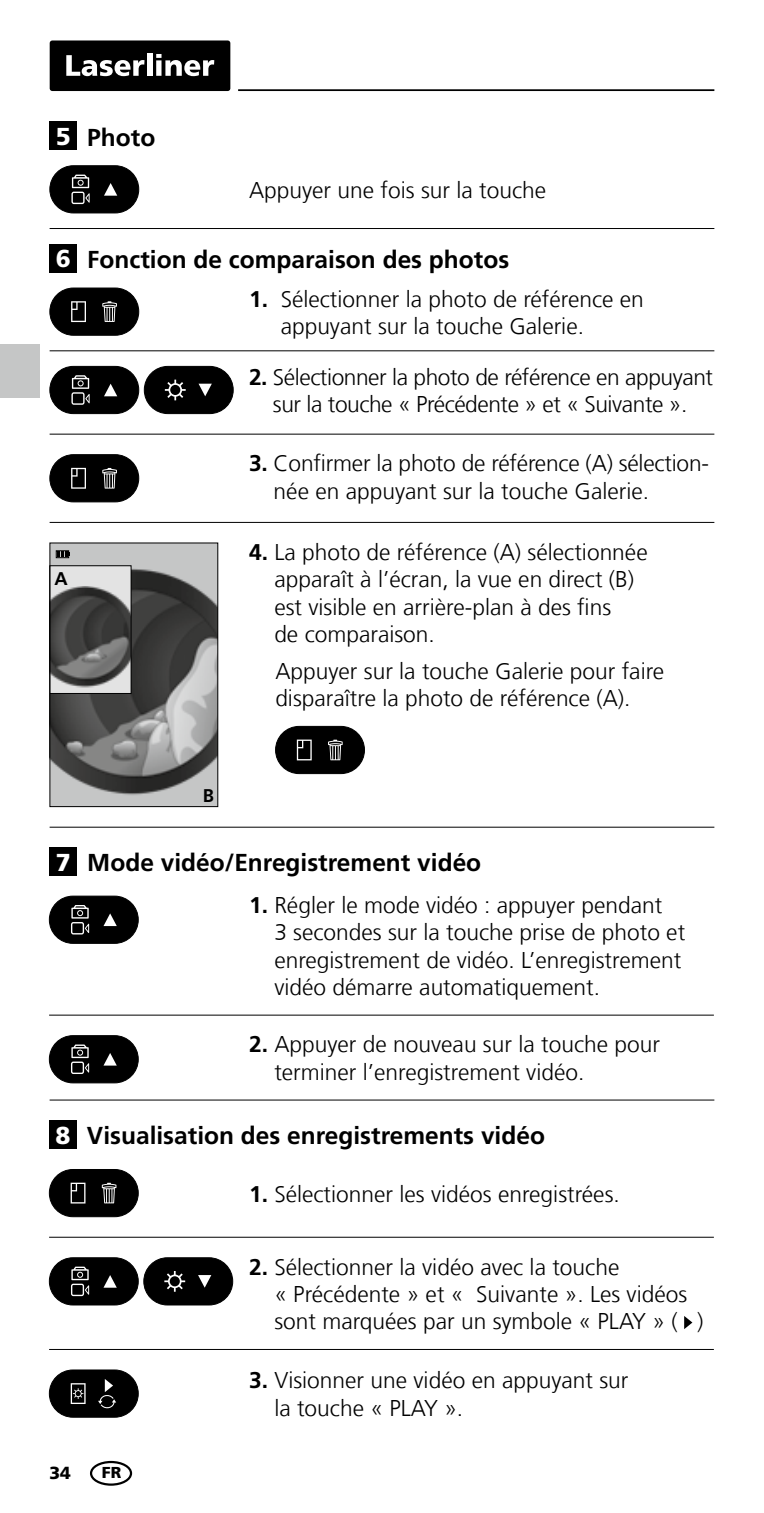
<style>
.page{position:relative;width:764px;height:1513px;background:#fff}
.page>*{position:absolute;margin:0;border:0;box-sizing:border-box;transform-origin:0 0}
.t1{font:700 24.5px "Frutiger LT Com";color:#000}
.t2{font:900 24.5px "Frutiger LT Com";color:#fff}
.t3{font:300 22.75px/27.3px "Frutiger LT Com";color:#000}
.t4{font:300 22.75px/27.3px "Frutiger LT Com";letter-spacing:-.02em;color:#000;text-align:center}
.t5{font:700 18.55px "Frutiger LT Com";color:#000}
.t6{font:900 17.5px "Frutiger LT Com";color:#000}
.t7{font:900 15.75px "Frutiger LT Com";color:#000}
.s1{font-weight:900;color:#fff}
.s2{font-weight:700}
</style>
<div class="page">
<hr style="left:238px;top:89px;width:476px;height:2px;background:#000">
<div style="left:50px;top:40px;width:180px;height:51px;background:#000;border-radius:3px"></div>
<svg style="left:66px;top:55px;width:79px;height:21px"></svg>
<div style="left:147px;top:54px;width:5px;height:22px;background:#fff"></div>
<svg style="left:156px;top:54px;width:58px;height:22px"></svg>
<div style="left:50px;top:122px;width:27px;height:28px;background:#000"></div>
<hr style="left:50px;top:228px;width:664px;height:1px;background:#000">
<hr style="left:50px;top:827px;width:664px;height:1px;background:#000">
<div style="left:50px;top:847px;width:27px;height:29px;background:#000"></div>
<div style="left:50px;top:166px;width:89px;height:47px;background:#000;border-radius:24px"></div>
<div style="left:50px;top:165px;width:89px;height:48px;border:1px solid #000;border-radius:24px"></div>
<svg style="left:104px;top:183px;width:13px;height:13px"></svg>
<svg style="left:71px;top:175px;width:19px;height:29px"></svg>
<div style="left:49px;top:896px;width:89px;height:47px;background:#000;border-radius:24px"></div>
<div style="left:49px;top:896px;width:89px;height:48px;border:1px solid #000;border-radius:24px"></div>
<svg style="left:103px;top:913px;width:14px;height:13px"></svg>
<svg style="left:71px;top:905px;width:18px;height:29px"></svg>
<div style="left:49px;top:1036px;width:89px;height:47px;background:#000;border-radius:24px"></div>
<div style="left:49px;top:1035px;width:89px;height:48px;border:1px solid #000;border-radius:24px"></div>
<svg style="left:103px;top:1053px;width:14px;height:13px"></svg>
<svg style="left:71px;top:1045px;width:18px;height:29px"></svg>
<hr style="left:50px;top:350px;width:664px;height:1px;background:#000">
<hr style="left:50px;top:434px;width:664px;height:1px;background:#000">
<hr style="left:50px;top:522px;width:664px;height:1px;background:#000">
<div style="left:50px;top:244px;width:27px;height:28px;background:#000"></div>
<div style="left:50px;top:288px;width:89px;height:47px;background:#000;border-radius:24px"></div>
<div style="left:50px;top:288px;width:89px;height:48px;border:1px solid #000;border-radius:24px"></div>
<svg style="left:102px;top:301px;width:15px;height:21px"></svg>
<svg style="left:71px;top:301px;width:15px;height:21px"></svg>
<div style="left:50px;top:455px;width:89px;height:47px;background:#000;border-radius:24px"></div>
<div style="left:50px;top:454px;width:89px;height:48px;border:1px solid #000;border-radius:24px"></div>
<svg style="left:102px;top:468px;width:15px;height:21px"></svg>
<svg style="left:71px;top:468px;width:15px;height:21px"></svg>
<div style="left:276px;top:726px;width:88px;height:48px;background:#000;border-radius:24px"></div>
<div style="left:275px;top:726px;width:90px;height:48px;border:1px solid #000;border-radius:24px"></div>
<svg style="left:328px;top:740px;width:15px;height:20px"></svg>
<svg style="left:297px;top:740px;width:15px;height:20px"></svg>
<div style="left:50px;top:366px;width:89px;height:48px;background:#000;border-radius:24px"></div>
<div style="left:50px;top:366px;width:89px;height:48px;border:1px solid #000;border-radius:24px"></div>
<svg style="left:104px;top:384px;width:13px;height:12px"></svg>
<svg style="left:71px;top:375px;width:19px;height:30px"></svg>
<div style="left:144px;top:366px;width:89px;height:48px;background:#000;border-radius:24px"></div>
<div style="left:144px;top:366px;width:89px;height:48px;border:1px solid #000;border-radius:24px"></div>
<svg style="left:199px;top:384px;width:13px;height:12px"></svg>
<svg style="left:165px;top:380px;width:21px;height:20px"></svg>
<div style="left:50px;top:543px;width:168px;height:264px;background:#c5c6c6"></div>
<img style="left:52px;top:569px;width:164px;height:226px">
<div style="left:50px;top:566px;width:81px;height:127px;background:#e3e3e3"></div>
<img style="left:52px;top:586px;width:77px;height:102px">
<div style="left:50px;top:566px;width:81px;height:128px;border:1px solid #000"></div>
<div style="left:50px;top:543px;width:168px;height:264px;border:1px solid #000"></div>
<div style="left:56px;top:550px;width:13px;height:8px;border:1px solid #000"></div>
<svg style="left:57px;top:552px;width:13px;height:5px"></svg>
<hr style="left:49px;top:1237px;width:665px;height:1px;background:#000">
<hr style="left:49px;top:1349px;width:665px;height:1px;background:#000">
<hr style="left:50px;top:1099px;width:664px;height:2px;background:#000">
<svg style="left:684px;top:1316px;width:8px;height:13px"></svg>
<div style="left:49px;top:1120px;width:28px;height:29px;background:#000"></div>
<div style="left:49px;top:1169px;width:89px;height:48px;background:#000;border-radius:24px"></div>
<div style="left:49px;top:1169px;width:89px;height:48px;border:1px solid #000;border-radius:24px"></div>
<svg style="left:102px;top:1183px;width:14px;height:20px"></svg>
<svg style="left:71px;top:1183px;width:14px;height:21px"></svg>
<div style="left:49px;top:1258px;width:89px;height:47px;background:#000;border-radius:24px"></div>
<div style="left:49px;top:1258px;width:89px;height:47px;border:1px solid #000;border-radius:24px"></div>
<svg style="left:103px;top:1275px;width:14px;height:13px"></svg>
<svg style="left:71px;top:1267px;width:18px;height:29px"></svg>
<div style="left:144px;top:1258px;width:89px;height:47px;background:#000;border-radius:24px"></div>
<div style="left:144px;top:1258px;width:89px;height:47px;border:1px solid #000;border-radius:24px"></div>
<svg style="left:198px;top:1275px;width:13px;height:13px"></svg>
<svg style="left:164px;top:1271px;width:21px;height:21px"></svg>
<div style="left:49px;top:1370px;width:89px;height:47px;background:#000;border-radius:24px"></div>
<div style="left:49px;top:1370px;width:89px;height:47px;border:1px solid #000;border-radius:24px"></div>
<svg style="left:98px;top:1379px;width:18px;height:29px"></svg>
<svg style="left:71px;top:1383px;width:15px;height:21px"></svg>
<hr style="left:49px;top:1015px;width:665px;height:1px;background:#000">
<div style="left:0;top:344px;width:40px;height:54px;background:#c5c6c6"></div>
<div style="left:90px;top:1461px;width:42px;height:25px;border:2px solid #000;border-radius:50%"></div>
<p class="t2" style="left:56px;top:122px;width:16px">5</p>
<p class="t1" style="left:87px;top:123px;width:70px">Photo</p>
<p class="t3" style="left:249px;top:177px;width:299px">Appuyer une fois sur la touche</p>
<p class="t1" style="left:56px;top:245px;width:455px"><span class="s1">6</span> Fonction de comparaison des photos</p>
<p class="t3" style="left:281px;top:285px;width:365px;text-indent:-32px"><span class="s2">1.</span> Sélectionner la photo de référence en appuyant sur la touche Galerie.</p>
<p class="t4" style="left:249px;top:364px;width:466px"><span class="s2">2.</span> Sélectionner la photo de référence en appuyant sur la touche « Précédente » et « Suivante ».</p>
<p class="t5" style="left:54px;top:567px;width:15px">A</p>
<p class="t5" style="left:203px;top:785px;width:13px">B</p>
<p class="t3" style="left:274px;top:450px;width:437px;text-indent:-25px"><span class="s2">3.</span> Confirmer la photo de référence (A) sélection&shy;née en appuyant sur la touche Galerie.</p>
<p class="t3" style="left:274px;top:539px;width:375px;text-indent:-25px"><span class="s2">4.</span> La photo de référence (A) sélectionnée apparaît à l’écran, la vue en direct (B) est visible en arrière-plan à des fins<br>de comparaison.</p>
<p class="t3" style="left:275px;top:658px;width:390px">Appuyer sur la touche Galerie pour faire disparaître la photo de référence (A).</p>
<p class="t1" style="left:56px;top:848px;width:427px"><span class="s1">7</span> Mode vidéo/Enregistrement vidéo</p>
<p class="t3" style="left:274px;top:892px;width:412px;text-indent:-25px"><span class="s2">1.</span> Régler le mode vidéo : appuyer pendant<br>3 secondes sur la touche prise de photo et enregistrement de vidéo. L’enregistrement vidéo démarre automatiquement.</p>
<p class="t3" style="left:274px;top:1031px;width:387px;text-indent:-25px"><span class="s2">2.</span> Appuyer de nouveau sur la touche pour terminer l’enregistrement vidéo.</p>
<p class="t1" style="left:55px;top:1121px;width:491px"><span class="s1">8</span> Visualisation des enregistrements vidéo</p>
<p class="t3" style="left:249px;top:1180px;width:372px"><span class="s2">1.</span> Sélectionner les vidéos enregistrées.</p>
<p class="t6" style="left:50px;top:1462px;width:23px">34</p>
<p class="t7" style="left:102px;top:1463px;width:21px">FR</p>
<p class="t3" style="left:274px;top:1253px;width:430px;text-indent:-25px"><span class="s2">2.</span> Sélectionner la vidéo avec la touche<br>« Précédente » et « Suivante ». Les vidéos sont marquées par un symbole « PLAY » ( )</p>
<p class="t3" style="left:274px;top:1367px;width:356px;text-indent:-25px"><span class="s2">3.</span> Visionner une vidéo en appuyant sur la touche « PLAY ».</p>
</div>
